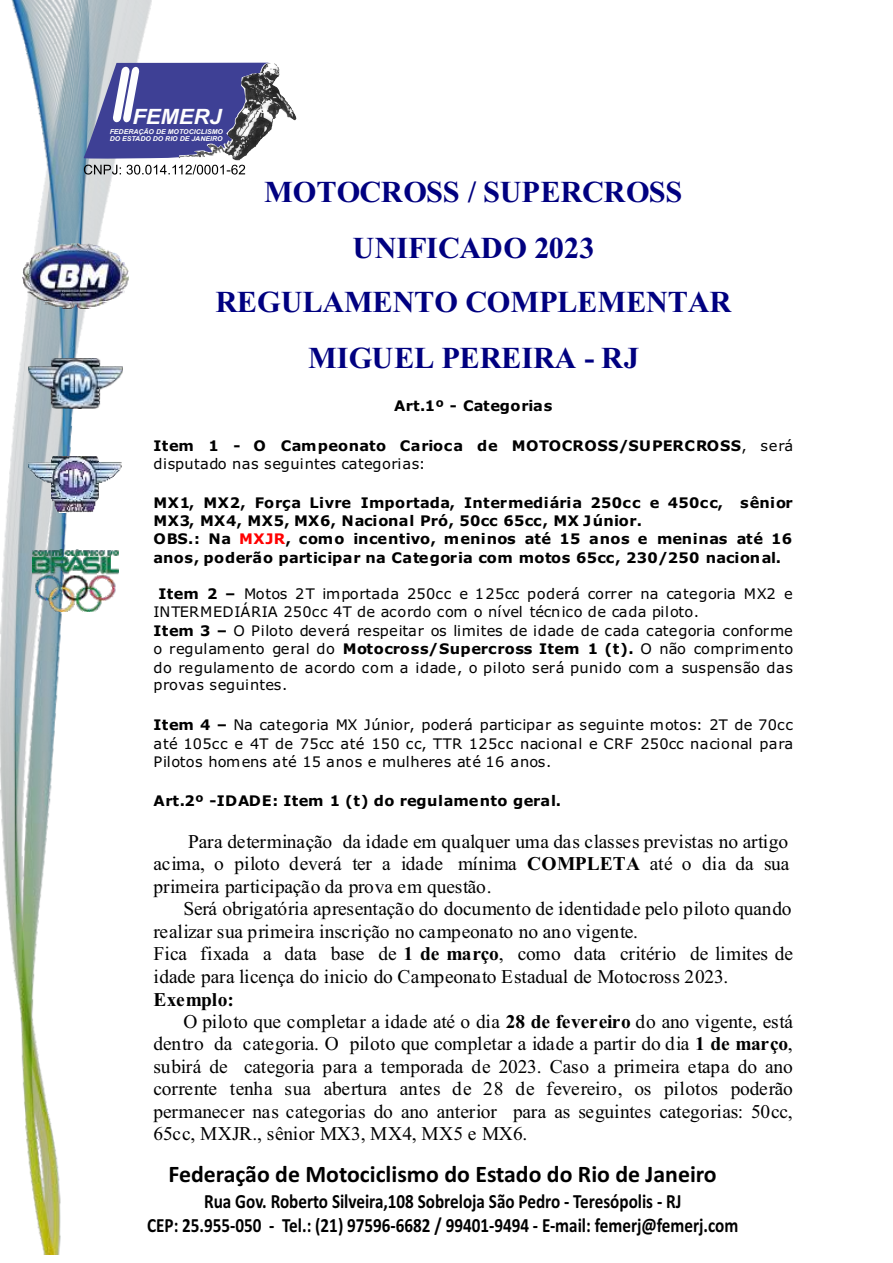
<style>
.page{position:relative;width:893px;height:1263px;background:#fff}
.page>*{position:absolute;margin:0;border:0;box-sizing:border-box;transform-origin:0 0}
.t1{font:700 30.3px/55.5px "Times New Roman";letter-spacing:-.005em;color:#000080;text-align:center}
.t2{font:700 23.85px "Calibri";color:#000}
.t3{font:italic 700 21.15px "Arial";color:#fefefe;scale:1.04 1}
.t4{font:700 20.25px/24.6px "Calibri";color:#000;text-align:center;scale:.85 1}
.t5{font:19.5px/22.6px "Times New Roman";letter-spacing:-.01em;color:#000;text-align:justify}
.t6{font:19.5px "Times New Roman";letter-spacing:.01em;color:#000}
.t7{font:700 19.5px "Times New Roman";color:#000}
.t8{font:14.55px/18.6px "Verdana";letter-spacing:.02em;color:#000}
.t9{font:700 14.55px/18.3px "Verdana";letter-spacing:.025em;color:#000}
.t10{font:italic 700 6.75px/7.5px "Arial";color:#fefefe;scale:1.04 1}
.s1{font-weight:400}
.s2{color:#f00}
.s3{font-weight:700}
</style>
<div class="page">
<img style="left:1px;top:0;width:150px;height:1255px">
<img style="left:33px;top:549px;width:85px;height:62px">
<img style="left:29px;top:358px;width:93px;height:50px">
<img style="left:233px;top:63px;width:64px;height:97px">
<svg style="left:83px;top:63px;width:187px;height:96px;background:#5e619b"></svg>
<img style="left:22px;top:244px;width:106px;height:65px">
<svg style="left:84px;top:165px;width:161px;height:10px"></svg>
<img style="left:29px;top:457px;width:93px;height:56px">
<p class="t3" style="left:132px;top:109px;width:87px">FEMERJ</p>
<p class="t10" style="left:110px;top:128px;width:110px">FEDERAÇÃO DE MOTOCICLISMO<br>DO ESTADO DO RIO DE JANEIRO</p>
<h1 class="t1" style="left:215px;top:167px;width:517px">MOTOCROSS / SUPERCROSS<br>UNIFICADO 2023<br>REGULAMENTO COMPLEMENTAR<br>MIGUEL PEREIRA - RJ</h1>
<p class="t9" style="left:394px;top:397px;width:160px">Art.1º - Categorias</p>
<p class="t9" style="left:154px;top:438px;width:641px">Item 1 - O Campeonato Carioca de MOTOCROSS/SUPERCROSS<span class="s1">, será disputado nas seguintes categorias:</span></p>
<p class="t9" style="left:154px;top:495px;width:641px">MX1, MX2, Força Livre Importada, Intermediária 250cc e 450cc, sênior MX3, MX4, MX5, MX6, Nacional Pró, 50cc 65cc, MX Júnior.<br>OBS.: Na <span class="s2">MXJR</span>, como incentivo, meninos até 15 anos e meninas até 16 anos, poderão participar na Categoria com motos 65cc, 230/250 nacional.</p>
<p class="t8" style="left:154px;top:586px;width:641px;text-indent:5px"><span class="s3">Item 2 –</span> Motos 2T importada 250cc e 125cc poderá correr na categoria MX2 e INTERMEDIÁRIA 250cc 4T de acordo com o nível técnico de cada piloto.<br><span class="s3">Item 3 –</span> O Piloto deverá respeitar os limites de idade de cada categoria conforme o regulamento geral do <span class="s3">Motocross/Supercross Item 1 (t).</span> O não comprimento do regulamento de acordo com a idade, o piloto será punido com a suspensão das</p>
<p class="t8" style="left:154px;top:677px;width:135px">provas seguintes.</p>
<p class="t8" style="left:154px;top:717px;width:641px;text-align:justify"><span class="s3">Item 4 –</span> Na categoria MX Júnior, poderá participar as seguinte motos: 2T de 70cc até 105cc e 4T de 75cc até 150 cc, TTR 125cc nacional e CRF 250cc nacional para Pilotos homens até 15 anos e mulheres até 16 anos.</p>
<p class="t9" style="left:154px;top:792px;width:409px">Art.2º -IDADE: Item 1 (t) do regulamento geral.</p>
<p class="t5" style="left:154px;top:832px;width:637px;text-indent:35px">Para determinação da idade em qualquer uma das classes previstas no artigo acima, o piloto deverá ter a idade mínima <span class="s3">COMPLETA</span> até o dia da sua primeira participação da prova em questão.</p>
<p class="t5" style="left:154px;top:899px;width:641px;text-align:left;text-indent:30px">Será obrigatória apresentação do documento de identidade pelo piloto quando realizar sua primeira inscrição no campeonato no ano vigente.<br>Fica fixada a data base de <span class="s3">1 de março</span>, como data critério de limites de idade para licença do inicio do Campeonato Estadual de Motocross 2023.</p>
<p class="t7" style="left:154px;top:993px;width:82px">Exemplo:</p>
<p class="t5" style="left:183px;top:1012px;width:611px">O piloto que completar a idade até o dia <span class="s3">28 de fevereiro</span> do ano vigente, está</p>
<p class="t5" style="left:154px;top:1034px;width:641px">dentro da categoria. O piloto que completar a idade a partir do dia <span class="s3">1 de março</span>,</p>
<p class="t5" style="left:154px;top:1057px;width:641px">subirá de categoria para a temporada de 2023. Caso a primeira etapa do ano</p>
<p class="t5" style="left:154px;top:1079px;width:641px">corrente tenha sua abertura antes de 28 de fevereiro, os pilotos poderão</p>
<p class="t5" style="left:154px;top:1102px;width:641px">permanecer nas categorias do ano anterior para as seguintes categorias: 50cc,</p>
<p class="t6" style="left:154px;top:1126px;width:375px">65cc, MXJR., sênior MX3, MX4, MX5 e MX6.</p>
<p class="t2" style="left:168px;top:1164px;width:550px">Federação de Motociclismo do Estado do Rio de Janeiro</p>
<p class="t4" style="left:147px;top:1190px;width:697px">Rua Gov. Roberto Silveira,108 Sobreloja São Pedro - Teresópolis - RJ<br>CEP: 25.955-050 - Tel.: (21) 97596-6682 / 99401-9494 - E-mail: femerj@femerj.com</p>
</div>
